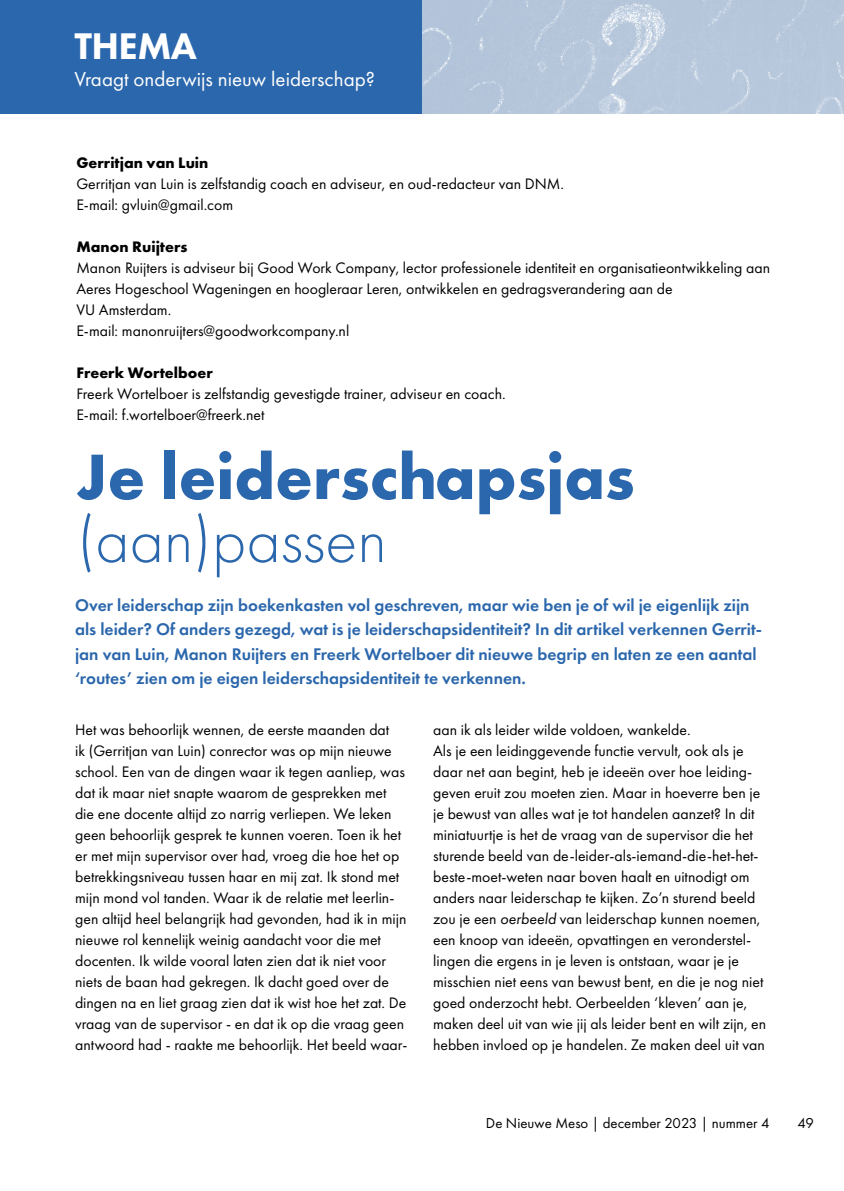
<style>
.page{position:relative;width:844px;height:1191px;background:#fff}
.page>*{position:absolute;margin:0;border:0;box-sizing:border-box;transform-origin:0 0}
.t1{font:700 66.5px "Futura PT";color:#2b67ac}
.t2{font:300 66.5px "Futura PT";color:#2b67ac}
.t3{font:800 38.5px "Futura PT";letter-spacing:-.015em;color:#fff}
.t4{font:21px "Futura PT";color:#fff}
.t5{font:600 17.5px/24.5px "Futura PT";color:#2b67ac}
.t6{font:15.75px/21px "Futura PT";color:#000}
.t7{font:700 15.75px "Futura PT";color:#000}
.t8{font:14.88px "Futura PT";color:#000}
.s1{font-style:italic}
</style>
<div class="page">
<div style="left:0;top:0;width:422px;height:113px;background:#2b67ac"></div>
<img style="left:422px;top:0;width:421px;height:113px">
<h2 class="t3" style="left:74px;top:22px;width:124px">THEMA</h2>
<h3 class="t4" style="left:74px;top:66px;width:302px">Vraagt onderwijs nieuw leiderschap?</h3>
<p class="t7" style="left:76px;top:153px;width:133px">Gerritjan van Luin</p>
<p class="t6" style="left:76px;top:173px;width:489px">Gerritjan van Luin is zelfstandig coach en adviseur, en oud-redacteur van DNM.<br>E-mail: gvluin@gmail.com</p>
<p class="t7" style="left:76px;top:237px;width:112px">Manon Ruijters</p>
<p class="t6" style="left:76px;top:257px;width:695px">Manon Ruijters is adviseur bij Good Work Company, lector professionele identiteit en organisatieontwikkeling aan Aeres Hogeschool Wageningen en hoogleraar Leren, ontwikkelen en gedragsverandering aan de<br>VU Amsterdam.<br>E-mail: manonruijters@goodworkcompany.nl</p>
<p class="t7" style="left:76px;top:363px;width:138px">Freerk Wortelboer</p>
<p class="t6" style="left:76px;top:383px;width:430px">Freerk Wortelboer is zelfstandig gevestigde trainer, adviseur en coach.<br>E-mail: f.wortelboer@freerk.net</p>
<h1 class="t1" style="left:76px;top:434px;width:559px">Je leiderschapsjas</h1>
<h1 class="t2" style="left:76px;top:502px;width:312px">(aan)passen</h1>
<p class="t5" style="left:75px;top:592px;width:688px">Over leiderschap zijn boekenkasten vol geschreven, maar wie ben je of wil je eigenlijk zijn als leider? Of anders gezegd, wat is je leiderschapsidentiteit? In dit artikel verkennen Gerrit&shy;jan van Luin, Manon Ruijters en Freerk Wortelboer dit nieuwe begrip en laten ze een aantal ‘routes’ zien om je eigen leiderschapsidentiteit te verkennen.</p>
<p class="t6" style="left:75px;top:719px;width:334px">Het was behoorlijk wennen, de eerste maanden dat<br>ik (Gerritjan van Luin) conrector was op mijn nieuwe school. Een van de dingen waar ik tegen aanliep, was dat ik maar niet snapte waarom de gesprekken met die ene docente altijd zo narrig verliepen. We leken geen behoorlijk gesprek te kunnen voeren. Toen ik het er met mijn supervisor over had, vroeg die hoe het op betrekkingsniveau tussen haar en mij zat. Ik stond met mijn mond vol tanden. Waar ik de relatie met leerlin&shy;gen altijd heel belangrijk had gevonden, had ik in mijn nieuwe rol kennelijk weinig aandacht voor die met docenten. Ik wilde vooral laten zien dat ik niet voor niets de baan had gekregen. Ik dacht goed over de dingen na en liet graag zien dat ik wist hoe het zat. De vraag van de supervisor - en dat ik op die vraag geen antwoord had - raakte me behoorlijk. Het beeld waar-</p>
<p class="t6" style="left:433px;top:719px;width:334px">aan ik als leider wilde voldoen, wankelde.<br>Als je een leidinggevende functie vervult, ook als je daar net aan begint, heb je ideeën over hoe leiding&shy;geven eruit zou moeten zien. Maar in hoeverre ben je je bewust van alles wat je tot handelen aanzet? In dit miniatuurtje is het de vraag van de supervisor die het sturende beeld van de-leider-als-iemand-die-het-het&shy;beste-moet-weten naar boven haalt en uitnodigt om anders naar leiderschap te kijken. Zo’n sturend beeld zou je een <span class="s1">oerbeeld</span> van leiderschap kunnen noemen, een knoop van ideeën, opvattingen en veronderstel&shy;lingen die ergens in je leven is ontstaan, waar je je misschien niet eens van bewust bent, en die je nog niet goed onderzocht hebt. Oerbeelden ‘kleven’ aan je, maken deel uit van wie jij als leider bent en wilt zijn, en hebben invloed op je handelen. Ze maken deel uit van</p>
<p class="t8" style="left:486px;top:1114px;width:285px">De Nieuwe Meso | december 2023 | nummer 4</p>
<p class="t8" style="left:797px;top:1114px;width:18px">49</p>
</div>
